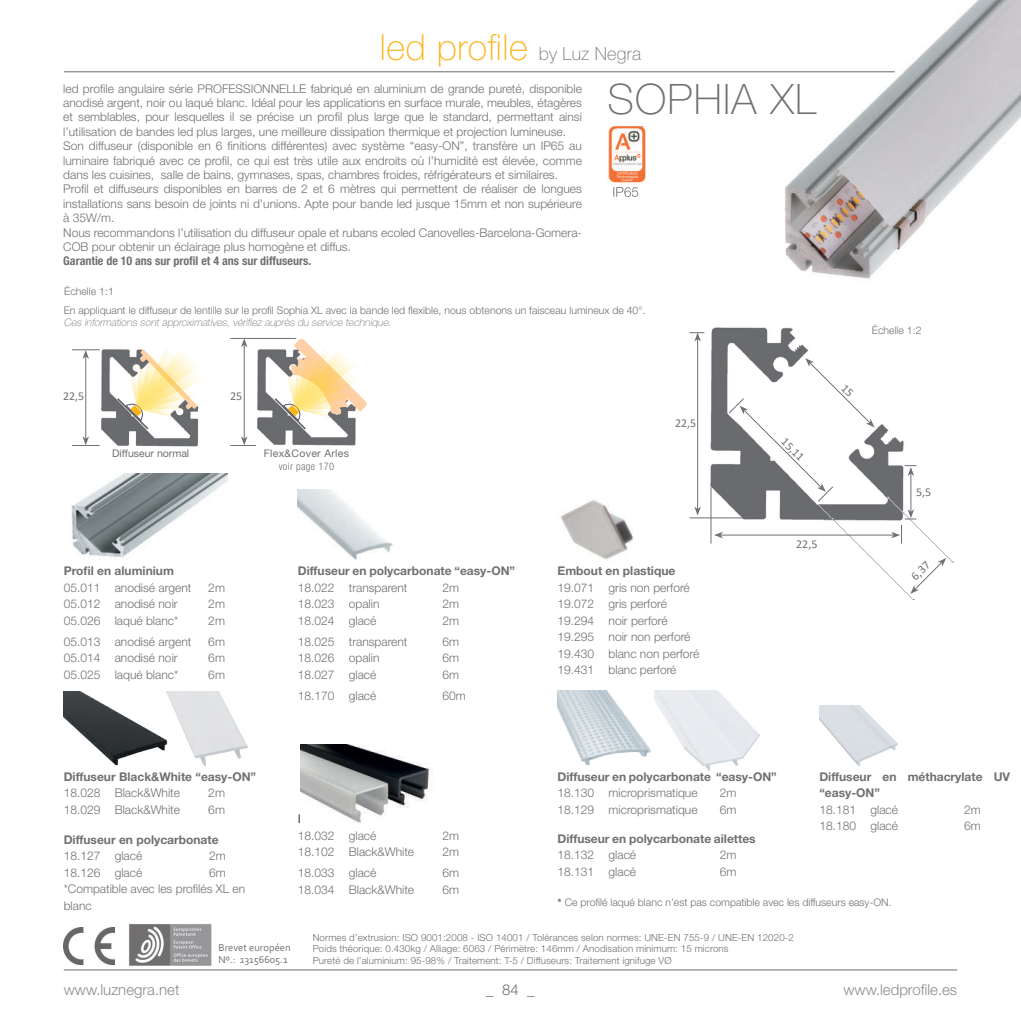
<style>
.page{position:relative;width:1021px;height:1021px;background:#fff}
.page>*{position:absolute;margin:0;border:0;box-sizing:border-box;transform-origin:0 0}
.t1{font:100 42px "Helvetica Neue LT Std";letter-spacing:.03em;color:#6f7073}
.t2{font:100 36px "Helvetica Neue LT Std";letter-spacing:.015em;color:#fbb316}
.t3{font:300 15px "Helvetica Neue LT Std";color:#8a8c8f}
.t4{font:300 15px "Helvetica Neue LT Std";color:#6f7073}
.t5{font:300 12px/14.4px "Helvetica Neue LT Std";color:#6f7073}
.t6{font:700 12px/16.5px "Helvetica Neue LT Std";color:#6f7073}
.t7{font:700 condensed 12px "Helvetica Neue LT Std";color:#6f7073}
.t8{font:12px "Calibri";color:#6f7073}
.t9{font:300 10.5px/18.8px "Helvetica Neue LT Std";color:#6f7073}
.t10{font:italic 100 10.5px "Helvetica Neue LT Std";color:#6f7073}
.t11{font:10.5px/12.6px "Corbel";color:#6f7073}
.t12{font:10.5px "Helvetica Neue LT Std";color:#6f7073}
.t13{font:10.5px "Helvetica Neue LT Std";letter-spacing:.03em;color:#6f7073}
.t14{font:300 condensed 10.5px "Helvetica Neue LT Std";letter-spacing:.03em;color:#6f7073}
.t15{font:300 9.75px/11.7px "Helvetica Neue LT Std";letter-spacing:.01em;color:#6f7073}
.s1{font-size:18px;color:#6f7073}
.s2{font-weight:700}
</style>
<div class="page">
<hr style="left:64px;top:969px;width:893px;height:1px;background:#6f7073">
<img style="left:71px;top:473px;width:156px;height:85px">
<img style="left:560px;top:500px;width:73px;height:60px">
<img style="left:726px;top:0;width:294px;height:279px">
<img style="left:607px;top:127px;width:39px;height:57px">
<svg style="left:613px;top:187px;width:25px;height:10px"></svg>
<img style="left:708px;top:327px;width:101px;height:194px">
<img style="left:64px;top:927px;width:51px;height:37px">
<img style="left:129px;top:924px;width:83px;height:42px">
<hr style="left:697px;top:339px;width:1px;height:170px;background:#6f7073">
<svg style="left:694px;top:506px;width:7px;height:9px"></svg>
<hr style="left:710px;top:487px;width:1px;height:56px;background:#6f7073">
<svg style="left:689px;top:332px;width:15px;height:9px"></svg>
<hr style="left:689px;top:517px;width:54px;height:1px;background:#6f7073">
<hr style="left:85px;top:356px;width:1px;height:83px;background:#6f7073">
<svg style="left:72px;top:349px;width:28px;height:10px"></svg>
<svg style="left:72px;top:436px;width:28px;height:10px"></svg>
<img style="left:101px;top:349px;width:97px;height:97px">
<svg style="left:116px;top:349px;width:83px;height:82px"></svg>
<hr style="left:244px;top:345px;width:1px;height:94px;background:#6f7073">
<svg style="left:241px;top:339px;width:6px;height:8px"></svg>
<hr style="left:230px;top:338px;width:66px;height:1px;background:#6f7073">
<svg style="left:230px;top:436px;width:26px;height:10px"></svg>
<img style="left:257px;top:349px;width:99px;height:96px">
<svg style="left:273px;top:338px;width:94px;height:93px"></svg>
<img style="left:557px;top:691px;width:94px;height:74px">
<img style="left:654px;top:691px;width:105px;height:79px">
<img style="left:64px;top:692px;width:86px;height:74px">
<img style="left:150px;top:692px;width:97px;height:73px">
<img style="left:298px;top:490px;width:95px;height:70px">
<img style="left:300px;top:744px;width:132px;height:79px">
<img style="left:819px;top:705px;width:79px;height:61px">
<hr style="left:64px;top:71px;width:830px;height:1px;background:#6f7073">
<svg style="left:714px;top:358px;width:239px;height:242px"></svg>
<h2 class="t2" style="left:380px;top:27px;width:262px">led profile <span class="s1">by Luz Negra</span></h2>
<p class="t5" style="left:63px;top:81px;width:520px">led profile angulaire série PROFESSIONNELLE fabriqué en aluminium de grande pureté, disponible anodisé argent, noir ou laqué blanc. Idéal pour les applications en surface murale, meubles, étagères et semblables, pour lesquelles il se précise un profil plus large que le standard, permettant ainsi l’utilisation de bandes led plus larges, une meilleure dissipation thermique et projection lumineuse.<br>Son diffuseur (disponible en 6 finitions différentes) avec système “easy-ON”, transfère un IP65 au luminaire fabriqué avec ce profil, ce qui est très utile aux endroits où l’humidité est élevée, comme dans les cuisines, salle de bains, gymnases, spas, chambres froides, réfrigérateurs et similaires.<br>Profil et diffuseurs disponibles en barres de 2 et 6 mètres qui permettent de réaliser de longues installations sans besoin de joints ni d’unions. Apte pour bande led jusque 15mm et non supérieure à 35W/m.<br>Nous recommandons l’utilisation du diffuseur opale et rubans ecoled Canovelles-Barcelona-Gomera-COB pour obtenir un éclairage plus homogène et diffus.</p>
<p class="t7" style="left:63px;top:254px;width:249px">Garantie de 10 ans sur profil et 4 ans sur diffuseurs.</p>
<h1 class="t1" style="left:607px;top:75px;width:210px">SOPHIA XL</h1>
<p class="t9" style="left:64px;top:281px;width:583px">Échelle 1:1<br>En appliquant le diffuseur de lentille sur le profil Sophia XL avec la bande led flexible, nous obtenons un faisceau lumineux de 40°.</p>
<p class="t10" style="left:64px;top:316px;width:331px">Ces informations sont approximatives, vérifiez auprès du service technique.</p>
<p class="t8" style="left:63px;top:387px;width:23px">22,5</p>
<p class="t12" style="left:112px;top:447px;width:79px">Diffuseur normal</p>
<p class="t8" style="left:230px;top:387px;width:14px">25</p>
<p class="t13" style="left:264px;top:447px;width:87px">Flex&amp;Cover Arles</p>
<p class="t14" style="left:279px;top:460px;width:57px">voir page 170</p>
<p class="t6" style="left:64px;top:562px;width:112px">Profil en aluminium</p>
<p class="t5" style="left:64px;top:580px;width:129px">05.011 anodisé argent</p>
<p class="t5" style="left:208px;top:580px;width:18px">2m</p>
<p class="t5" style="left:64px;top:596px;width:115px">05.012 anodisé noir</p>
<p class="t5" style="left:208px;top:596px;width:18px">2m</p>
<p class="t5" style="left:64px;top:613px;width:116px">05.026 laqué blanc*</p>
<p class="t5" style="left:208px;top:613px;width:18px">2m</p>
<p class="t5" style="left:64px;top:634px;width:129px">05.013 anodisé argent</p>
<p class="t5" style="left:208px;top:634px;width:18px">6m</p>
<p class="t5" style="left:64px;top:650px;width:115px">05.014 anodisé noir</p>
<p class="t5" style="left:208px;top:650px;width:18px">6m</p>
<p class="t5" style="left:64px;top:667px;width:116px">05.025 laqué blanc*</p>
<p class="t5" style="left:208px;top:667px;width:18px">6m</p>
<p class="t6" style="left:298px;top:562px;width:219px">Diffuseur en polycarbonate “easy-ON”</p>
<p class="t5" style="left:298px;top:580px;width:111px">18.022 transparent</p>
<p class="t5" style="left:442px;top:580px;width:18px">2m</p>
<p class="t5" style="left:298px;top:596px;width:83px">18.023 opalin</p>
<p class="t5" style="left:442px;top:596px;width:18px">2m</p>
<p class="t5" style="left:298px;top:613px;width:80px">18.024 glacé</p>
<p class="t5" style="left:442px;top:613px;width:18px">2m</p>
<p class="t5" style="left:298px;top:634px;width:111px">18.025 transparent</p>
<p class="t5" style="left:442px;top:634px;width:18px">6m</p>
<p class="t5" style="left:298px;top:650px;width:83px">18.026 opalin</p>
<p class="t5" style="left:442px;top:650px;width:18px">6m</p>
<p class="t5" style="left:298px;top:667px;width:80px">18.027 glacé</p>
<p class="t5" style="left:442px;top:667px;width:18px">6m</p>
<p class="t5" style="left:298px;top:687px;width:80px">18.170 glacé</p>
<p class="t5" style="left:442px;top:687px;width:25px">60m</p>
<p class="t8" style="left:675px;top:415px;width:23px">22,5</p>
<p class="t6" style="left:557px;top:562px;width:119px">Embout en plastique</p>
<p class="t5" style="left:557px;top:579px;width:143px;line-height:16.5px">19.071 gris non perforé<br>19.072 gris perforé<br>19.294 noir perforé<br>19.295 noir non perforé<br>19.430 blanc non perforé<br>19.431 blanc perforé</p>
<p class="t8" style="left:789px;top:433px;width:29px;rotate:45deg">15,11</p>
<p class="t8" style="left:796px;top:536px;width:23px">22,5</p>
<p class="t9" style="left:871px;top:321px;width:51px">Échelle 1:2</p>
<p class="t8" style="left:916px;top:484px;width:17px">5,5</p>
<p class="t8" style="left:907px;top:572px;width:23px;rotate:-45deg">6,37</p>
<p class="t6" style="left:64px;top:768px;width:194px">Diffuseur Black&amp;White “easy-ON”</p>
<p class="t5" style="left:64px;top:785px;width:118px">18.028 Black&amp;White</p>
<p class="t5" style="left:208px;top:785px;width:18px">2m</p>
<p class="t5" style="left:64px;top:802px;width:118px">18.029 Black&amp;White</p>
<p class="t5" style="left:208px;top:802px;width:18px">6m</p>
<p class="t6" style="left:64px;top:830px;width:156px">Diffuseur en polycarbonate</p>
<p class="t5" style="left:64px;top:848px;width:80px">18.127 glacé</p>
<p class="t5" style="left:209px;top:848px;width:18px">2m</p>
<p class="t5" style="left:64px;top:865px;width:80px">18.126 glacé</p>
<p class="t5" style="left:64px;top:863px;width:183px;line-height:16.5px;text-indent:145px">6m *Compatible avec les profilés XL en blanc</p>
<p class="t5" style="left:298px;top:828px;width:80px">18.032 glacé</p>
<p class="t5" style="left:442px;top:828px;width:18px">2m</p>
<p class="t5" style="left:298px;top:844px;width:118px">18.102 Black&amp;White</p>
<p class="t5" style="left:442px;top:844px;width:18px">2m</p>
<p class="t5" style="left:298px;top:865px;width:80px">18.033 glacé</p>
<p class="t5" style="left:442px;top:865px;width:18px">6m</p>
<p class="t5" style="left:298px;top:881px;width:118px">18.034 Black&amp;White</p>
<p class="t5" style="left:442px;top:881px;width:18px">6m</p>
<p class="t6" style="left:557px;top:768px;width:221px">Diffuseur en polycarbonate “easy-ON”</p>
<p class="t5" style="left:557px;top:785px;width:141px">18.130 microprismatique</p>
<p class="t5" style="left:719px;top:785px;width:18px">2m</p>
<p class="t5" style="left:557px;top:802px;width:141px">18.129 microprismatique</p>
<p class="t5" style="left:719px;top:802px;width:18px">6m</p>
<p class="t6" style="left:557px;top:829px;width:200px">Diffuseur en polycarbonate ailettes</p>
<p class="t5" style="left:557px;top:847px;width:80px">18.132 glacé</p>
<p class="t5" style="left:719px;top:847px;width:18px">2m</p>
<p class="t5" style="left:557px;top:863px;width:80px">18.131 glacé</p>
<p class="t5" style="left:719px;top:863px;width:18px">6m</p>
<p class="t6" style="left:819px;top:768px;width:192px">Diffuseur en méthacrylate UV “easy-ON”</p>
<p class="t5" style="left:819px;top:802px;width:80px">18.181 glacé</p>
<p class="t5" style="left:964px;top:802px;width:18px">2m</p>
<p class="t5" style="left:819px;top:818px;width:80px">18.180 glacé</p>
<p class="t5" style="left:964px;top:818px;width:18px">6m</p>
<p class="t9" style="left:557px;top:892px;width:335px"><span class="s2">*</span> Ce profilé laqué blanc n’est pas compatible avec les diffuseurs easy-ON.</p>
<p class="t11" style="left:218px;top:940px;width:74px">Brevet européen<br>Nº.: 13156605.1</p>
<p class="t15" style="left:313px;top:931px;width:483px">Normes d’extrusion: ISO 9001:2008 - ISO 14001 / Tolérances selon normes: UNE-EN 755-9 / UNE-EN 12020-2<br>Poids théorique: 0.430kg / Alliage: 6063 / Périmètre: 146mm / Anodisation minimum: 15 microns<br>Pureté de l’aluminium: 95-98% / Traitement: T-5 / Diffuseurs: Traitement ignifuge VØ</p>
<p class="t3" style="left:64px;top:980px;width:117px">www.luznegra.net</p>
<p class="t4" style="left:486px;top:980px;width:50px">_ 84 _</p>
<p class="t3" style="left:843px;top:980px;width:115px">www.ledprofile.es</p>
</div>
